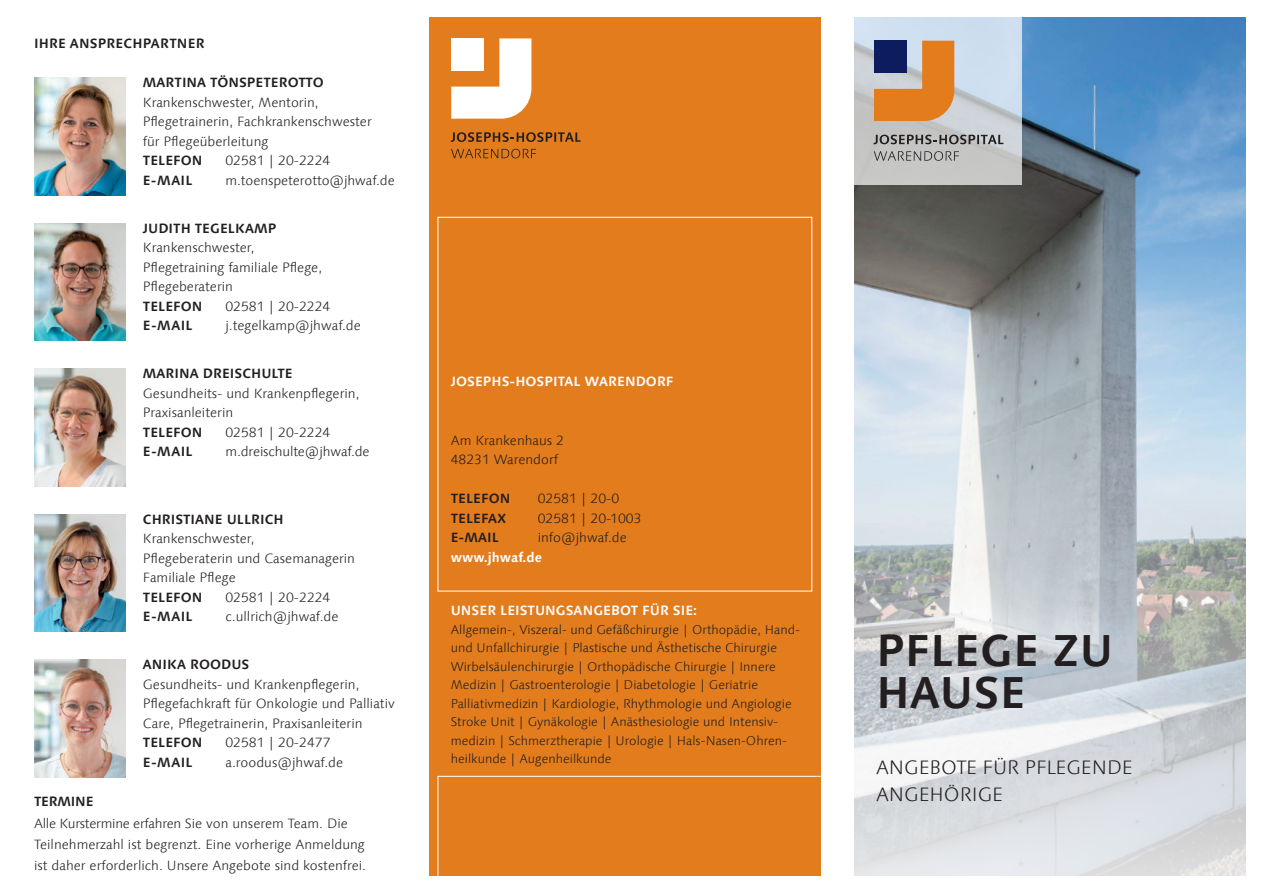
<style>
.page{position:relative;width:1263px;height:893px;background:#fff}
.page>*{position:absolute;margin:0;border:0;box-sizing:border-box;transform-origin:0 0}
.t1{font:700 45px/42px "Linotype Syntax Com";color:#231f20}
.t2{font:300 19.5px/27px "Linotype Syntax Com";color:#231f20}
.t3{font:300 13.5px/19.5px "Linotype Syntax Com";color:#231f20}
.t4{font:700 13.5px "Linotype Syntax Com";color:#231f20}
.t5{font:700 13.5px "Linotype Syntax Com";color:#fff}
.t6{font:700 13.5px "Linotype Syntax Com";letter-spacing:-.02em;color:#231f20}
.t7{font:300 12.75px/18.5px "Linotype Syntax Com";color:#231f20}
</style>
<div class="page">
<div style="left:429px;top:17px;width:392px;height:859px;background:#e37c1c"></div>
<svg style="left:451px;top:149px;width:85px;height:9px"></svg>
<svg style="left:451px;top:132px;width:129px;height:10px"></svg>
<svg style="left:451px;top:38px;width:80px;height:81px"></svg>
<svg style="left:855px;top:17px;width:391px;height:859px;background:#abbac6"></svg>
<svg style="left:854px;top:17px;width:168px;height:167px;background:#c9d0d7"></svg>
<svg style="left:874px;top:151px;width:85px;height:10px"></svg>
<svg style="left:873px;top:135px;width:130px;height:9px"></svg>
<svg style="left:874px;top:41px;width:80px;height:80px;background:#ba8052"></svg>
<img style="left:34px;top:78px;width:92px;height:117px">
<img style="left:34px;top:223px;width:92px;height:118px">
<img style="left:34px;top:369px;width:92px;height:117px">
<img style="left:34px;top:514px;width:92px;height:118px">
<img style="left:34px;top:660px;width:92px;height:117px">
<svg style="left:437px;top:775px;width:384px;height:101px"></svg>
<p class="t4" style="left:34px;top:35px;width:172px">IHRE ANSPRECHPARTNER</p>
<p class="t4" style="left:143px;top:74px;width:182px">MARTINA TÖNSPETEROTTO</p>
<p class="t3" style="left:143px;top:92px;width:230px">Krankenschwester, Mentorin,<br>Pflegetrainerin, Fachkrankenschwester für Pflegeüberleitung</p>
<p class="t4" style="left:143px;top:152px;width:61px">TELEFON</p>
<p class="t3" style="left:225px;top:151px;width:107px">02581 | 20-2224</p>
<p class="t4" style="left:143px;top:171px;width:51px">E-MAIL</p>
<p class="t3" style="left:225px;top:170px;width:171px">m.toenspeterotto@jhwaf.de</p>
<p class="t4" style="left:143px;top:219px;width:135px">JUDITH TEGELKAMP</p>
<p class="t3" style="left:143px;top:238px;width:181px">Krankenschwester,<br>Pflegetraining familiale Pflege,<br>Pflegeberaterin</p>
<p class="t4" style="left:143px;top:297px;width:61px">TELEFON</p>
<p class="t3" style="left:225px;top:296px;width:107px">02581 | 20-2224</p>
<p class="t4" style="left:143px;top:317px;width:51px">E-MAIL</p>
<p class="t3" style="left:225px;top:316px;width:137px">j.tegelkamp@jhwaf.de</p>
<p class="t4" style="left:143px;top:365px;width:151px">MARINA DREISCHULTE</p>
<p class="t3" style="left:143px;top:383px;width:218px">Gesundheits- und Krankenpflegerin,<br>Praxisanleiterin</p>
<p class="t4" style="left:143px;top:423px;width:61px">TELEFON</p>
<p class="t3" style="left:225px;top:422px;width:107px">02581 | 20-2224</p>
<p class="t4" style="left:143px;top:443px;width:51px">E-MAIL</p>
<p class="t3" style="left:225px;top:442px;width:146px">m.dreischulte@jhwaf.de</p>
<p class="t4" style="left:143px;top:510px;width:142px">CHRISTIANE ULLRICH</p>
<p class="t3" style="left:143px;top:529px;width:214px">Krankenschwester,<br>Pflegeberaterin und Casemanagerin<br>Familiale Pflege</p>
<p class="t4" style="left:143px;top:588px;width:61px">TELEFON</p>
<p class="t3" style="left:225px;top:587px;width:107px">02581 | 20-2224</p>
<p class="t4" style="left:143px;top:608px;width:51px">E-MAIL</p>
<p class="t3" style="left:225px;top:607px;width:115px">c.ullrich@jhwaf.de</p>
<p class="t4" style="left:143px;top:656px;width:108px">ANIKA ROODUS</p>
<p class="t3" style="left:143px;top:674px;width:253px">Gesundheits- und Krankenpflegerin,<br>Pflegefachkraft für Onkologie und Palliativ<br>Care, Pflegetrainerin, Praxisanleiterin</p>
<p class="t4" style="left:143px;top:734px;width:61px">TELEFON</p>
<p class="t3" style="left:225px;top:733px;width:107px">02581 | 20-2477</p>
<p class="t4" style="left:143px;top:753px;width:51px">E-MAIL</p>
<p class="t3" style="left:225px;top:752px;width:119px">a.roodus@jhwaf.de</p>
<p class="t6" style="left:34px;top:792px;width:61px">TERMINE</p>
<p class="t3" style="left:34px;top:813px;width:334px;line-height:21px">Alle Kurstermine erfahren Sie von unserem Team. Die<br>Teilnehmerzahl ist begrenzt. Eine vorherige Anmeldung ist daher erforderlich. Unsere Angebote sind kostenfrei.</p>
<p class="t5" style="left:451px;top:373px;width:224px">JOSEPHS-HOSPITAL WARENDORF</p>
<p class="t3" style="left:451px;top:430px;width:115px">Am Krankenhaus 2<br>48231 Warendorf</p>
<p class="t4" style="left:451px;top:490px;width:61px">TELEFON</p>
<p class="t3" style="left:538px;top:489px;width:83px">02581 | 20-0</p>
<p class="t4" style="left:451px;top:509px;width:57px">TELEFAX</p>
<p class="t3" style="left:538px;top:508px;width:105px">02581 | 20-1003</p>
<p class="t4" style="left:451px;top:529px;width:50px">E-MAIL</p>
<p class="t3" style="left:538px;top:528px;width:91px">info@jhwaf.de</p>
<p class="t5" style="left:451px;top:548px;width:93px">www.jhwaf.de</p>
<p class="t5" style="left:451px;top:602px;width:248px">UNSER LEISTUNGSANGEBOT FÜR SIE:</p>
<p class="t7" style="left:451px;top:620px;width:351px">Allgemein-, Viszeral- und Gefäßchirurgie | Orthopädie, Hand&shy;und Unfallchirurgie | Plastische und Ästhetische Chirurgie Wirbelsäulenchirurgie | Orthopädische Chirurgie | Innere Medizin | Gastroenterologie | Diabetologie | Geriatrie Palliativmedizin | Kardiologie, Rhythmologie und Angiologie Stroke Unit | Gynäkologie | Anästhesiologie und Intensiv&shy;medizin | Schmerztherapie | Urologie | Hals-Nasen-Ohren&shy;heilkunde | Augenheilkunde</p>
<h1 class="t1" style="left:876px;top:629px;width:239px">PFLEGE ZU<br>HAUSE</h1>
<h2 class="t2" style="left:876px;top:754px;width:258px">ANGEBOTE FÜR PFLEGENDE<br>ANGEHÖRIGE</h2>
</div>
